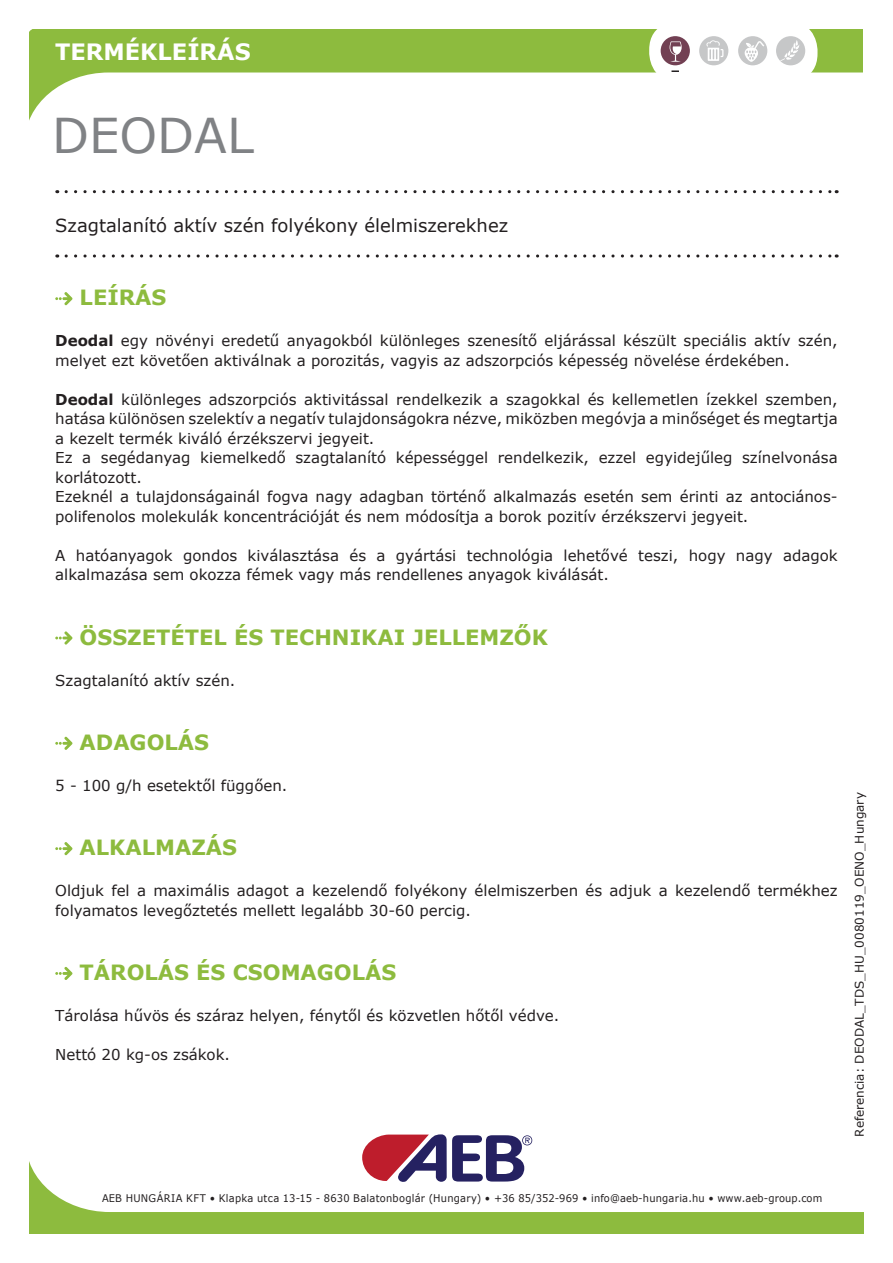
<style>
.page{position:relative;width:893px;height:1263px;background:#fff}
.page>*{position:absolute;margin:0;border:0;box-sizing:border-box;transform-origin:0 0}
.t1{font:48px "Verdana";color:#808285}
.t2{font:700 22.5px "Verdana";color:#fff}
.t3{font:700 21px "Verdana";color:#8dbb3e}
.t4{font:18px "Verdana";color:#231f20}
.t5{font:15px/19.5px "Verdana";color:#231f20}
.t6{font:12px "Verdana";color:#231f20}
.t7{font:10.5px "Verdana";letter-spacing:.02em;color:#231f20;scale:.94 1}
.s1{font-weight:700}
</style>
<div class="page">
<svg style="left:30px;top:1164px;width:834px;height:69px"></svg>
<svg style="left:66px;top:190px;width:771px;height:3px"></svg>
<svg style="left:66px;top:254px;width:771px;height:4px"></svg>
<svg style="left:29px;top:30px;width:834px;height:91px"></svg>
<svg style="left:649px;top:21px;width:167px;height:61px"></svg>
<div style="left:650px;top:22px;width:167px;height:60px;background:#fff;border-radius:28px"></div>
<svg style="left:671px;top:70px;width:8px;height:2px"></svg>
<div style="left:776px;top:36px;width:29px;height:29px;background:#c6c7c8;border-radius:50%"></div>
<svg style="left:780px;top:40px;width:20px;height:21px"></svg>
<div style="left:738px;top:36px;width:29px;height:29px;background:#c6c7c8;border-radius:50%"></div>
<div style="left:661px;top:36px;width:29px;height:29px;background:#724053;border-radius:50%"></div>
<div style="left:699px;top:36px;width:29px;height:29px;background:#c6c7c8;border-radius:50%"></div>
<svg style="left:706px;top:40px;width:17px;height:21px"></svg>
<svg style="left:670px;top:41px;width:12px;height:21px"></svg>
<svg style="left:745px;top:41px;width:19px;height:21px"></svg>
<svg style="left:362px;top:1134px;width:170px;height:48px"></svg>
<svg style="left:55px;top:292px;width:17px;height:13px"></svg>
<svg style="left:55px;top:631px;width:17px;height:13px"></svg>
<svg style="left:55px;top:737px;width:17px;height:13px"></svg>
<svg style="left:55px;top:842px;width:17px;height:13px"></svg>
<svg style="left:55px;top:967px;width:17px;height:13px"></svg>
<h2 class="t2" style="left:55px;top:36px;width:197px">TERMÉKLEÍRÁS</h2>
<p class="t1" style="left:52px;top:102px;width:203px">DEODAL</p>
<p class="t4" style="left:55px;top:213px;width:454px">Szagtalanító aktív szén folyékony élelmiszerekhez</p>
<p class="t3" style="left:80px;top:283px;width:88px">LEÍRÁS</p>
<p class="t5" style="left:55px;top:331px;width:784px"><span class="s1">Deodal</span> egy növényi eredetű anyagokból különleges szenesítő eljárással készült speciális aktív szén, melyet ezt követően aktiválnak a porozitás, vagyis az adszorpciós képesség növelése érdekében.</p>
<p class="t5" style="left:55px;top:389px;width:784px;text-align:justify"><span class="s1">Deodal</span> különleges adszorpciós aktivitással rendelkezik a szagokkal és kellemetlen ízekkel szemben, hatása különösen szelektív a negatív tulajdonságokra nézve, miközben megóvja a minőséget és megtartja a kezelt termék kiváló érzékszervi jegyeit.</p>
<p class="t5" style="left:55px;top:448px;width:784px">Ez a segédanyag kiemelkedő szagtalanító képességgel rendelkezik, ezzel egyidejűleg színelvonása korlátozott.</p>
<p class="t5" style="left:55px;top:487px;width:784px">Ezeknél a tulajdonságainál fogva nagy adagban történő alkalmazás esetén sem érinti az antociános&shy;polifenolos molekulák koncentrációját és nem módosítja a borok pozitív érzékszervi jegyeit.</p>
<p class="t5" style="left:55px;top:545px;width:784px">A hatóanyagok gondos kiválasztása és a gyártási technológia lehetővé teszi, hogy nagy adagok alkalmazása sem okozza fémek vagy más rendellenes anyagok kiválását.</p>
<p class="t3" style="left:80px;top:622px;width:470px">ÖSSZETÉTEL ÉS TECHNIKAI JELLEMZŐK</p>
<p class="t5" style="left:55px;top:670px;width:182px">Szagtalanító aktív szén.</p>
<p class="t3" style="left:80px;top:727px;width:131px">ADAGOLÁS</p>
<p class="t5" style="left:55px;top:776px;width:234px">5 - 100 g/h esetektől függően.</p>
<p class="t3" style="left:80px;top:833px;width:159px">ALKALMAZÁS</p>
<p class="t5" style="left:55px;top:881px;width:784px">Oldjuk fel a maximális adagot a kezelendő folyékony élelmiszerben és adjuk a kezelendő termékhez folyamatos levegőztetés mellett legalább 30-60 percig.</p>
<p class="t3" style="left:80px;top:957px;width:318px">TÁROLÁS ÉS CSOMAGOLÁS</p>
<p class="t5" style="left:55px;top:1006px;width:505px">Tárolása hűvös és száraz helyen, fénytől és közvetlen hőtől védve.</p>
<p class="t5" style="left:55px;top:1045px;width:176px">Nettó 20 kg-os zsákok.</p>
<p class="t6" style="left:851px;top:1136px;width:346px;rotate:-90deg">Referencia: DEODAL_TDS_HU_0080119_OENO_Hungary</p>
<p class="t7" style="left:102px;top:1191px;width:768px">AEB HUNGÁRIA KFT • Klapka utca 13-15 - 8630 Balatonboglár (Hungary) • +36 85/352-969 • info@aeb-hungaria.hu • www.aeb-group.com</p>
</div>
